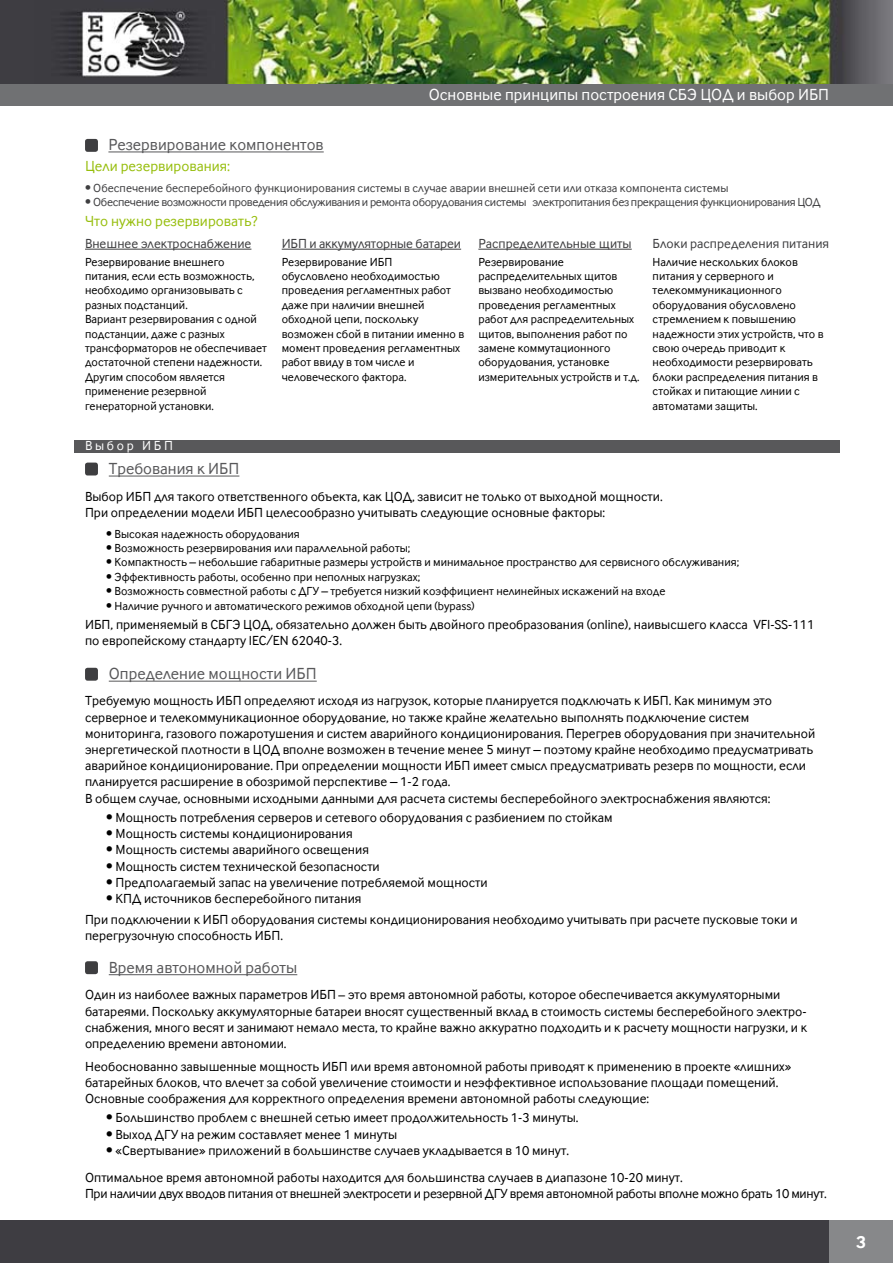
<style>
.page{position:relative;width:893px;height:1263px;background:#fff}
.page>*{position:absolute;margin:0;border:0;box-sizing:border-box;transform-origin:0 0}
.t1{font:700 18px "Yota Inter Face";color:#fff}
.t2{font:16.5px "Yota Inter Face";color:#58585a}
.t3{font:16.5px "Yota Inter Face";color:#fff}
.t4{font:15px "Yota Inter Face";color:#97be0d}
.t5{font:13.5px/16.2px "Yota Inter Face";color:#000}
.t6{font:13.5px "Yota Inter Face";letter-spacing:-.02em;color:#000}
.t7{font:13.5px "Yota Inter Face";color:#3e3e40}
.t8{font:13.5px "Yota Inter Face";letter-spacing:.2em;color:#fff}
.t9{font:12px/14.4px "Yota Inter Face";color:#000}
.t10{font:12px "Yota Inter Face";letter-spacing:-.03em;color:#3e3e40}
.t11{font:12px "Yota Inter Face";color:#3e3e40}
.s1{font-size:12px}
</style>
<div class="page">
<div style="left:0;top:0;width:38px;height:95px;background:#3e3d42"></div>
<div style="left:74px;top:440px;width:766px;height:12px;background:#58585a"></div>
<hr style="left:108px;top:152px;width:216px;height:1px;background:#58585a">
<div style="left:85px;top:139px;width:13px;height:13px;background:#3e3e40;border-radius:3px"></div>
<img style="left:38px;top:0;width:855px;height:84px">
<div style="left:0;top:84px;width:893px;height:21px;background:#707173"></div>
<hr style="left:478px;top:249px;width:154px;height:1px;background:#3e3e40">
<hr style="left:282px;top:249px;width:179px;height:1px;background:#3e3e40">
<hr style="left:85px;top:249px;width:166px;height:1px;background:#3e3e40">
<hr style="left:109px;top:476px;width:130px;height:1px;background:#58585a">
<hr style="left:109px;top:681px;width:208px;height:1px;background:#58585a">
<hr style="left:109px;top:974px;width:188px;height:1px;background:#58585a">
<div style="left:85px;top:463px;width:13px;height:12px;background:#3e3e40;border-radius:3px"></div>
<div style="left:85px;top:668px;width:13px;height:13px;background:#3e3e40;border-radius:3px"></div>
<div style="left:85px;top:961px;width:13px;height:13px;background:#3e3e40;border-radius:3px"></div>
<div style="left:0;top:1220px;width:893px;height:43px;background:#3e3d42"></div>
<div style="left:829px;top:1220px;width:64px;height:43px;background:#87888a"></div>
<p class="t2" style="left:108px;top:135px;width:217px">Резервирование компонентов</p>
<p class="t4" style="left:85px;top:158px;width:147px">Цели резервирования:</p>
<p class="t3" style="left:429px;top:85px;width:402px">Основные принципы построения СБЭ ЦОД и выбор ИБП</p>
<p class="t11" style="left:85px;top:181px;width:645px">• Обеспечение бесперебойного функционирования системы в случае аварии внешней сети или отказа компонента системы</p>
<p class="t10" style="left:85px;top:195px;width:737px">• Обеспечение возможности проведения обслуживания и ремонта оборудования системы электропитания без прекращения функционирования ЦОД</p>
<p class="t4" style="left:85px;top:213px;width:174px">Что нужно резервировать?</p>
<p class="t7" style="left:653px;top:235px;width:178px">Блоки распределения питания</p>
<p class="t9" style="left:653px;top:254px;width:172px">Наличие нескольких блоков питания у серверного и телекоммуникационного оборудования обусловлено стремлением к повышению надежности этих устройств, что в свою очередь приводит к необходимости резервировать блоки распределения питания в стойках и питающие линии с автоматами защиты.</p>
<p class="t7" style="left:85px;top:235px;width:168px">Внешнее электроснабжение</p>
<p class="t9" style="left:85px;top:254px;width:183px">Резервирование внешнего питания, если есть возможность, необходимо организовывать с разных подстанций.<br>Вариант резервирования с одной подстанции, даже с разных трансформаторов не обеспечивает достаточной степени надежности.<br>Другим способом является применение резервной генераторной установки.</p>
<p class="t7" style="left:282px;top:235px;width:181px">ИБП и аккумуляторные батареи</p>
<p class="t9" style="left:282px;top:254px;width:184px">Резервирование ИБП<br>обусловлено необходимостью проведения регламентных работ даже при наличии внешней обходной цепи, поскольку возможен сбой в питании именно в момент проведения регламентных работ ввиду в том числе и человеческого фактора.</p>
<p class="t7" style="left:478px;top:235px;width:155px">Распределительные щиты</p>
<p class="t9" style="left:478px;top:254px;width:163px">Резервирование распределительных щитов вызвано необходимостью проведения регламентных работ для распределительных щитов, выполнения работ по замене коммутационного оборудования, установке измерительных устройств и т.д.</p>
<p class="t8" style="left:85px;top:438px;width:89px">Выбор ИБП</p>
<p class="t2" style="left:109px;top:459px;width:132px">Требования к ИБП</p>
<p class="t5" style="left:85px;top:488px;width:579px">Выбор ИБП для такого ответственного объекта, как ЦОД, зависит не только от выходной мощности.<br>При определении модели ИБП целесообразно учитывать следующие основные факторы:</p>
<p class="t9" style="left:106px;top:526px;width:195px">• Высокая надежность оборудования</p>
<p class="t9" style="left:106px;top:541px;width:305px">• Возможность резервирования или параллельной работы;</p>
<p class="t9" style="left:106px;top:555px;width:634px">• Компактность – небольшие габаритные размеры устройств и минимальное пространство для сервисного обслуживания;</p>
<p class="t9" style="left:106px;top:569px;width:315px">• Эффективность работы, особенно при неполных нагрузках;</p>
<p class="t9" style="left:106px;top:584px;width:561px">• Возможность совместной работы с ДГУ – требуется низкий коэффициент нелинейных искажений на входе</p>
<p class="t9" style="left:106px;top:598px;width:370px">• Наличие ручного и автоматического режимов обходной цепи (bypass)</p>
<p class="t5" style="left:85px;top:616px;width:731px">ИБП, применяемый в СБГЭ ЦОД, обязательно должен быть двойного преобразования (online), наивысшего класса VFI-SS-111 по европейскому стандарту IEC/EN 62040-3.</p>
<p class="t2" style="left:109px;top:664px;width:209px">Определение мощности ИБП</p>
<p class="t5" style="left:85px;top:693px;width:732px">Требуемую мощность ИБП определяют исходя из нагрузок, которые планируется подключать к ИБП. Как минимум это серверное и телекоммуникационное оборудование, но также крайне желательно выполнять подключение систем мониторинга, газового пожаротушения и систем аварийного кондиционирования. Перегрев оборудования при значительной энергетической плотности в ЦОД вполне возможен в течение менее 5 минут – поэтому крайне необходимо предусматривать аварийное кондиционирование. При определении мощности ИБП имеет смысл предусматривать резерв по мощности, если планируется расширение в обозримой перспективе – 1-2 года.<br>В общем случае, основными исходными данными для расчета системы бесперебойного электроснабжения являются:</p>
<p class="t5" style="left:106px;top:809px;width:508px">• Мощность потребления серверов и сетевого оборудования с разбиением по стойкам</p>
<p class="t5" style="left:106px;top:825px;width:248px">• Мощность системы кондиционирования</p>
<p class="t5" style="left:106px;top:842px;width:264px">• Мощность системы аварийного освещения</p>
<p class="t5" style="left:106px;top:858px;width:275px">• Мощность систем технической безопасности</p>
<p class="t5" style="left:106px;top:874px;width:383px">• Предполагаемый запас на увеличение потребляемой мощности</p>
<p class="t5" style="left:85px;top:888px;width:714px;line-height:21px;text-indent:21px">• КПД источников бесперебойного питания<br>При подключении к ИБП оборудования системы кондиционирования необходимо учитывать при расчете пусковые токи и</p>
<p class="t5" style="left:85px;top:927px;width:200px">перегрузочную способность ИБП.</p>
<p class="t2" style="left:109px;top:958px;width:190px">Время автономной работы</p>
<p class="t5" style="left:85px;top:987px;width:724px">Один из наиболее важных параметров ИБП <span class="s1">–</span> это время автономной работы, которое обеспечивается аккумуляторными батареями. Поскольку аккумуляторные батареи вносят существенный вклад в стоимость системы бесперебойного электро&shy;снабжения, много весят и занимают немало места, то крайне важно аккуратно подходить и к расчету мощности нагрузки, и к определению времени автономии.</p>
<p class="t5" style="left:85px;top:1058px;width:708px">Необоснованно завышенные мощность ИБП или время автономной работы приводят к применению в проекте «лишних» батарейных блоков, что влечет за собой увеличение стоимости и неэффективное использование площади помещений.<br>Основные соображения для корректного определения времени автономной работы следующие:</p>
<p class="t5" style="left:106px;top:1110px;width:474px">• Большинство проблем с внешней сетью имеет продолжительность 1-3 минуты.</p>
<p class="t5" style="left:106px;top:1126px;width:292px">• Выход ДГУ на режим составляет менее 1 минуты</p>
<p class="t5" style="left:85px;top:1137px;width:599px;line-height:27px;text-indent:21px">• «Свертывание» приложений в большинстве случаев укладывается в 10 минут.<br>Оптимальное время автономной работы находится для большинства случаев в диапазоне 10-20 минут.</p>
<p class="t6" style="left:85px;top:1186px;width:743px">При наличии двух вводов питания от внешней электросети и резервной ДГУ время автономной работы вполне можно брать 10 минут.</p>
<h1 class="t1" style="left:856px;top:1231px;width:11px">3</h1>
</div>
